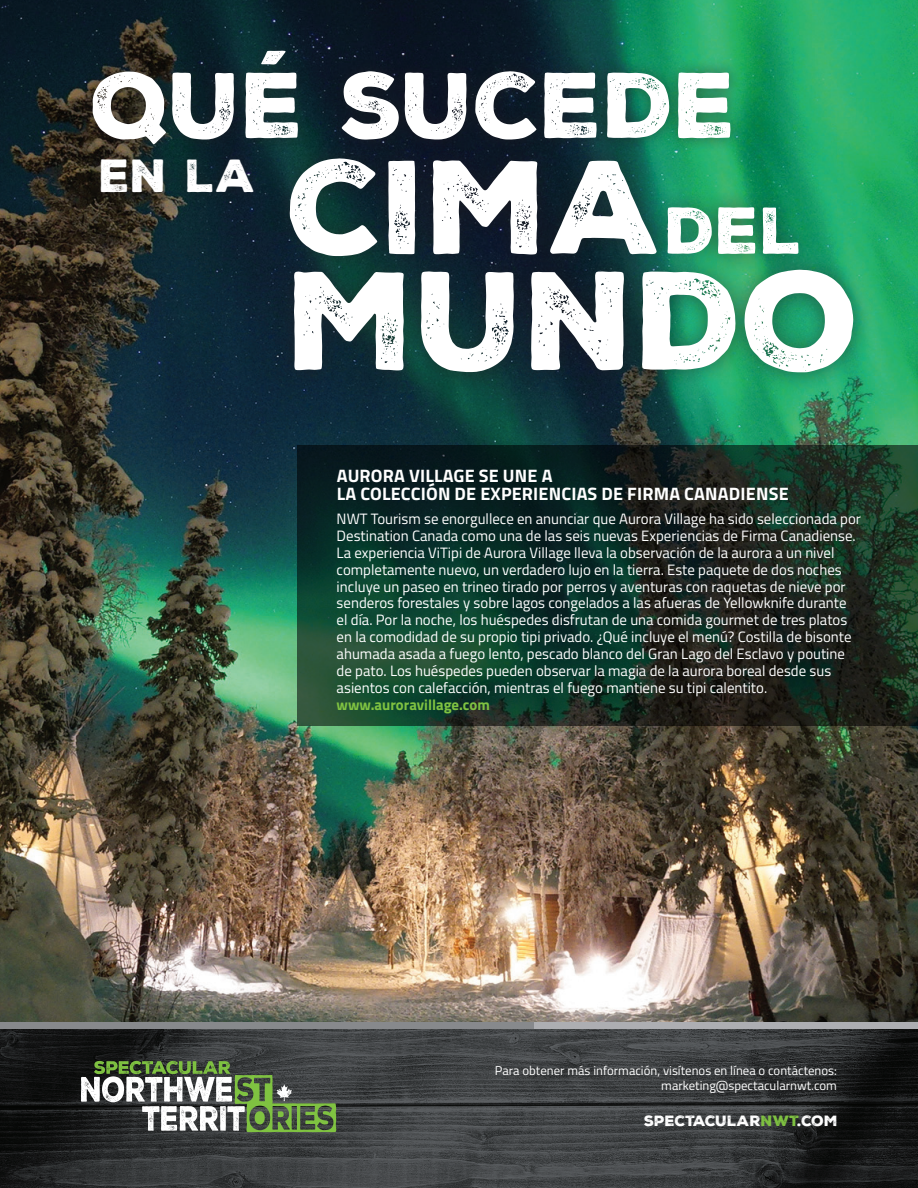
<style>
.page{position:relative;width:918px;height:1188px;background:#fff}
.page>*{position:absolute;margin:0;border:0;box-sizing:border-box;transform-origin:0 0}
.t1{font:135.15px "Nexa Rust Sans Black 01";color:#fff}
.t2{font:128.7px "Nexa Rust Sans Black 01";color:#fff}
.t3{font:90px "Nexa Rust Sans Black 01";color:#fff}
.t4{font:45px "Nexa Rust Sans Black 01";color:#fff}
.t5{font:700 18px/18px "Titillium";letter-spacing:.01em;color:#fff}
.t6{font:15px/16.8px "Titillium";color:#fff}
.t7{font:700 15px "Titillium";color:#7fc241}
.t8{font:14.4px "Nexa Rust Sans Black 01";color:#fff}
.t9{font:12.75px/15.3px "Titillium";color:#fff;text-align:right}
.s1{font-size:64.05px}
.s2{color:#7fc241}
</style>
<div class="page">
<img style="left:0;top:0;width:918px;height:1022px">
<img style="left:0;top:1029px;width:918px;height:159px">
<svg style="left:81px;top:1061px;width:255px;height:71px"></svg>
<div style="left:0;top:1022px;width:643px;height:7px;background:#87898c"></div>
<div style="left:535px;top:1022px;width:383px;height:7px;background:#adaeb2"></div>
<svg style="left:297px;top:446px;width:621px;height:280px;background:#132e24"></svg>
<div style="left:77px;top:35px;width:669px;height:124px;background:#231f20;opacity:.5"></div>
<div style="left:268px;top:136px;width:607px;height:259px;background:#231f20;opacity:.5"></div>
<div style="left:85px;top:144px;width:183px;height:64px;background:#231f20;opacity:.5"></div>
<h3 class="t3" style="left:92px;top:45px;width:647px">QUÉ SUCEDE</h3>
<h2 class="t2" style="left:288px;top:120px;width:516px">CIMA<span class="s1">DEL</span></h2>
<h1 class="t1" style="left:288px;top:229px;width:574px">MUNDO</h1>
<h3 class="t4" style="left:99px;top:146px;width:159px">EN LA</h3>
<p class="t5" style="left:337px;top:466px;width:453px">AURORA VILLAGE SE UNE A<br>LA COLECCIÓN DE EXPERIENCIAS DE FIRMA CANADIENSE</p>
<p class="t6" style="left:337px;top:510px;width:526px">NWT Tourism se enorgullece en anunciar que Aurora Village ha sido seleccionada por Destination Canada como una de las seis nuevas Experiencias de Firma Canadiense.<br>La experiencia ViTipi de Aurora Village lleva la observación de la aurora a un nivel completamente nuevo, un verdadero lujo en la tierra. Este paquete de dos noches incluye un paseo en trineo tirado por perros y aventuras con raquetas de nieve por senderos forestales y sobre lagos congelados a las afueras de Yellowknife durante el día. Por la noche, los huéspedes disfrutan de una comida gourmet de tres platos en la comodidad de su propio tipi privado. ¿Qué incluye el menú? Costilla de bisonte ahumada asada a fuego lento, pescado blanco del Gran Lago del Esclavo y poutine de pato. Los huéspedes pueden observar la magia de la aurora boreal desde sus asientos con calefacción, mientras el fuego mantiene su tipi calentito.</p>
<p class="t7" style="left:337px;top:693px;width:155px">www.auroravillage.com</p>
<p class="t9" style="left:495px;top:1062px;width:344px">Para obtener más información, visítenos en línea o contáctenos: marketing@spectacularnwt.com</p>
<p class="t8" style="left:644px;top:1111px;width:195px">SPECTACULAR<span class="s2">NWT</span>.COM</p>
</div>
